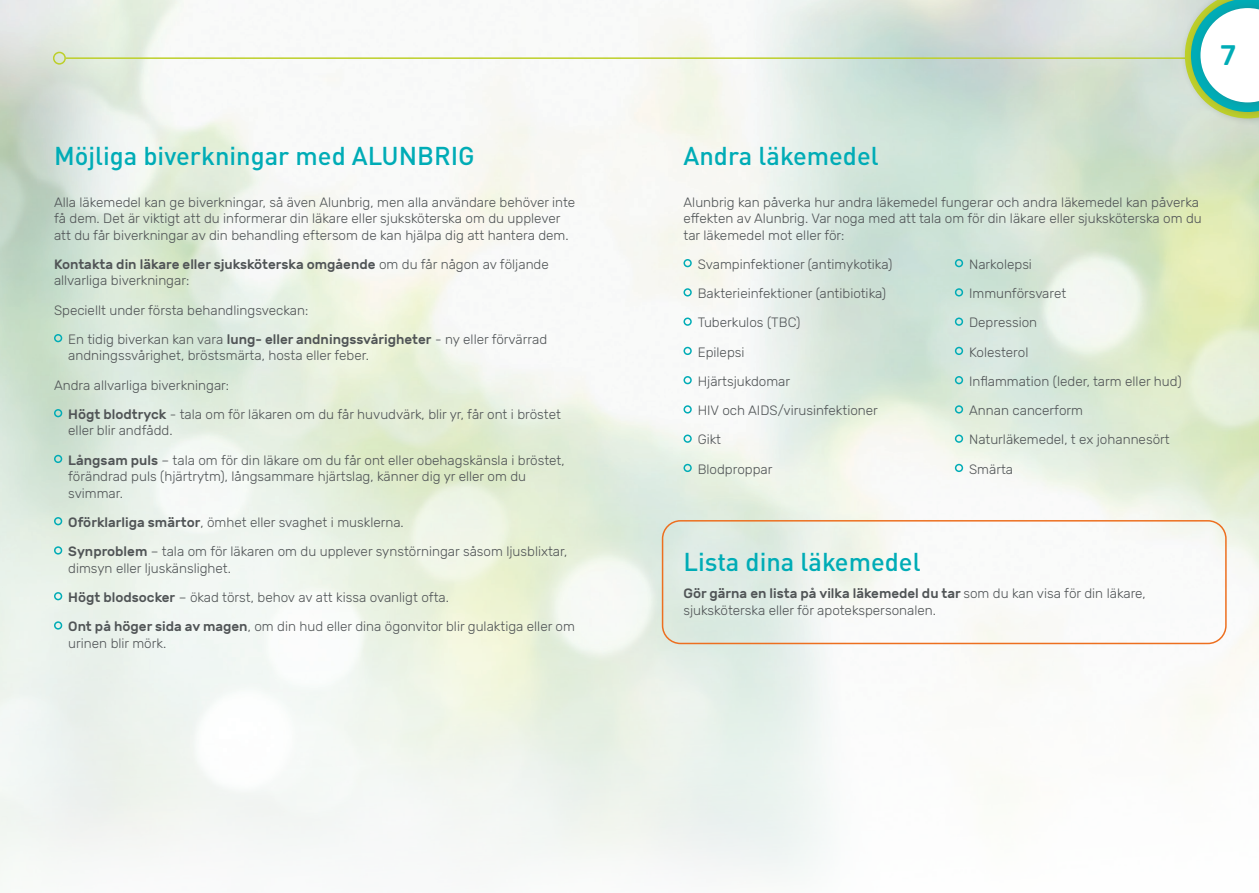
<style>
.page{position:relative;width:1259px;height:893px;background:#fff}
.page>*{position:absolute;margin:0;border:0;box-sizing:border-box;transform-origin:0 0}
.t1{font:500 28.2px "Rubik";color:#00acb6}
.Headline_1{font:500 25.5px "DIN Pro";color:#00acb6}
.Body_Copy{font:300 13.5px/16.5px "Rubik";color:#505456}
.s1{font-weight:500}
</style>
<div class="page">
<img style="left:0;top:0;width:1259px;height:875px">
<hr style="left:66px;top:57px;width:1149px;height:2px;background:#bdcf29">
<div style="left:53px;top:52px;width:13px;height:13px;border:2px solid #bdcf29;border-radius:50%"></div>
<div style="left:1180px;top:0;width:79px;height:126px;background:#505456;opacity:.3"></div>
<div style="left:1185px;top:0;width:74px;height:121px;background:#505456;opacity:.3"></div>
<svg style="left:1185px;top:0;width:74px;height:118px"></svg>
<div style="left:54px;top:334px;width:8px;height:8px;border:2px solid #00acb6;border-radius:50%"></div>
<div style="left:54px;top:409px;width:8px;height:8px;border:2px solid #00acb6;border-radius:50%"></div>
<div style="left:54px;top:455px;width:8px;height:8px;border:2px solid #00acb6;border-radius:50%"></div>
<div style="left:54px;top:517px;width:8px;height:8px;border:2px solid #00acb6;border-radius:50%"></div>
<div style="left:54px;top:546px;width:8px;height:9px;border:2px solid #00acb6;border-radius:50%"></div>
<div style="left:54px;top:592px;width:8px;height:8px;border:2px solid #00acb6;border-radius:50%"></div>
<div style="left:54px;top:621px;width:8px;height:9px;border:2px solid #00acb6;border-radius:50%"></div>
<div style="left:683px;top:259px;width:9px;height:8px;border:2px solid #00acb6;border-radius:50%"></div>
<div style="left:683px;top:288px;width:9px;height:8px;border:2px solid #00acb6;border-radius:50%"></div>
<div style="left:683px;top:318px;width:9px;height:8px;border:2px solid #00acb6;border-radius:50%"></div>
<div style="left:683px;top:347px;width:9px;height:8px;border:2px solid #00acb6;border-radius:50%"></div>
<div style="left:683px;top:376px;width:9px;height:8px;border:2px solid #00acb6;border-radius:50%"></div>
<div style="left:683px;top:405px;width:9px;height:9px;border:2px solid #00acb6;border-radius:50%"></div>
<div style="left:683px;top:435px;width:9px;height:8px;border:2px solid #00acb6;border-radius:50%"></div>
<div style="left:683px;top:464px;width:9px;height:8px;border:2px solid #00acb6;border-radius:50%"></div>
<div style="left:955px;top:259px;width:8px;height:8px;border:2px solid #00acb6;border-radius:50%"></div>
<div style="left:955px;top:288px;width:8px;height:8px;border:2px solid #00acb6;border-radius:50%"></div>
<div style="left:955px;top:318px;width:8px;height:8px;border:2px solid #00acb6;border-radius:50%"></div>
<div style="left:955px;top:347px;width:8px;height:8px;border:2px solid #00acb6;border-radius:50%"></div>
<div style="left:955px;top:376px;width:8px;height:8px;border:2px solid #00acb6;border-radius:50%"></div>
<div style="left:955px;top:405px;width:8px;height:9px;border:2px solid #00acb6;border-radius:50%"></div>
<div style="left:955px;top:435px;width:8px;height:8px;border:2px solid #00acb6;border-radius:50%"></div>
<div style="left:955px;top:464px;width:8px;height:8px;border:2px solid #00acb6;border-radius:50%"></div>
<div style="left:662px;top:520px;width:564px;height:124px;border:2px solid #ed6f1f;border-radius:18px"></div>
<p class="Headline_1" style="left:54px;top:136px;width:422px">Möjliga biverkningar med ALUNBRIG</p>
<p class="Body_Copy" style="left:54px;top:194px;width:523px">Alla läkemedel kan ge biverkningar, så även Alunbrig, men alla användare behöver inte få dem. Det är viktigt att du informerar din läkare eller sjuksköterska om du upplever att du får biverkningar av din behandling eftersom de kan hjälpa dig att hantera dem.</p>
<p class="Body_Copy" style="left:54px;top:256px;width:496px"><span class="s1">Kontakta din läkare eller sjuksköterska omgående</span> om du får någon av följande allvarliga biverkningar:</p>
<p class="Body_Copy" style="left:54px;top:302px;width:256px">Speciellt under första behandlingsveckan:</p>
<p class="Body_Copy" style="left:68px;top:331px;width:480px">En tidig biverkan kan vara <span class="s1">lung- eller andningssvårigheter</span> - ny eller förvärrad andningssvårighet, bröstsmärta, hosta eller feber.</p>
<p class="Body_Copy" style="left:54px;top:377px;width:177px">Andra allvarliga biverkningar:</p>
<p class="Body_Copy" style="left:68px;top:406px;width:494px"><span class="s1">Högt blodtryck</span> - tala om för läkaren om du får huvudvärk, blir yr, får ont i bröstet eller blir andfådd.</p>
<p class="Body_Copy" style="left:68px;top:452px;width:498px"><span class="s1">Långsam puls</span> – tala om för din läkare om du får ont eller obehagskänsla i bröstet, förändrad puls (hjärtrytm), långsammare hjärtslag, känner dig yr eller om du svimmar.</p>
<p class="Body_Copy" style="left:68px;top:514px;width:337px"><span class="s1">Oförklarliga smärtor</span>, ömhet eller svaghet i musklerna.</p>
<p class="Body_Copy" style="left:68px;top:544px;width:500px"><span class="s1">Synproblem</span> – tala om för läkaren om du upplever synstörningar såsom ljusblixtar, dimsyn eller ljuskänslighet.</p>
<p class="Body_Copy" style="left:68px;top:589px;width:382px"><span class="s1">Högt blodsocker</span> – ökad törst, behov av att kissa ovanligt ofta.</p>
<p class="Body_Copy" style="left:68px;top:619px;width:508px"><span class="s1">Ont på höger sida av magen</span>, om din hud eller dina ögonvitor blir gulaktiga eller om urinen blir mörk.</p>
<h1 class="t1" style="left:1220px;top:40px;width:17px">7</h1>
<p class="Headline_1" style="left:683px;top:136px;width:197px">Andra läkemedel</p>
<p class="Body_Copy" style="left:683px;top:194px;width:520px">Alunbrig kan påverka hur andra läkemedel fungerar och andra läkemedel kan påverka effekten av Alunbrig. Var noga med att tala om för din läkare eller sjuksköterska om du tar läkemedel mot eller för:</p>
<p class="Body_Copy" style="left:698px;top:256px;width:196px">Svampinfektioner (antimykotika)</p>
<p class="Body_Copy" style="left:698px;top:286px;width:190px">Bakterieinfektioner (antibiotika)</p>
<p class="Body_Copy" style="left:698px;top:315px;width:104px">Tuberkulos (TBC)</p>
<p class="Body_Copy" style="left:698px;top:344px;width:48px">Epilepsi</p>
<p class="Body_Copy" style="left:698px;top:373px;width:94px">Hjärtsjukdomar</p>
<p class="Body_Copy" style="left:698px;top:403px;width:182px">HIV och AIDS/virusinfektioner</p>
<p class="Body_Copy" style="left:698px;top:432px;width:25px">Gikt</p>
<p class="Body_Copy" style="left:698px;top:461px;width:76px">Blodproppar</p>
<p class="Body_Copy" style="left:969px;top:256px;width:64px">Narkolepsi</p>
<p class="Body_Copy" style="left:969px;top:286px;width:99px">Immunförsvaret</p>
<p class="Body_Copy" style="left:969px;top:315px;width:70px">Depression</p>
<p class="Body_Copy" style="left:969px;top:344px;width:61px">Kolesterol</p>
<p class="Body_Copy" style="left:969px;top:373px;width:214px">Inflammation (leder, tarm eller hud)</p>
<p class="Body_Copy" style="left:969px;top:403px;width:115px">Annan cancerform</p>
<p class="Body_Copy" style="left:969px;top:432px;width:202px">Naturläkemedel, t ex johannesört</p>
<p class="Body_Copy" style="left:969px;top:461px;width:46px">Smärta</p>
<p class="Headline_1" style="left:683px;top:541px;width:239px">Lista dina läkemedel</p>
<p class="Body_Copy" style="left:683px;top:586px;width:464px"><span class="s1">Gör gärna en lista på vilka läkemedel du tar</span> som du kan visa för din läkare, sjuksköterska eller för apotekspersonalen.</p>
</div>
